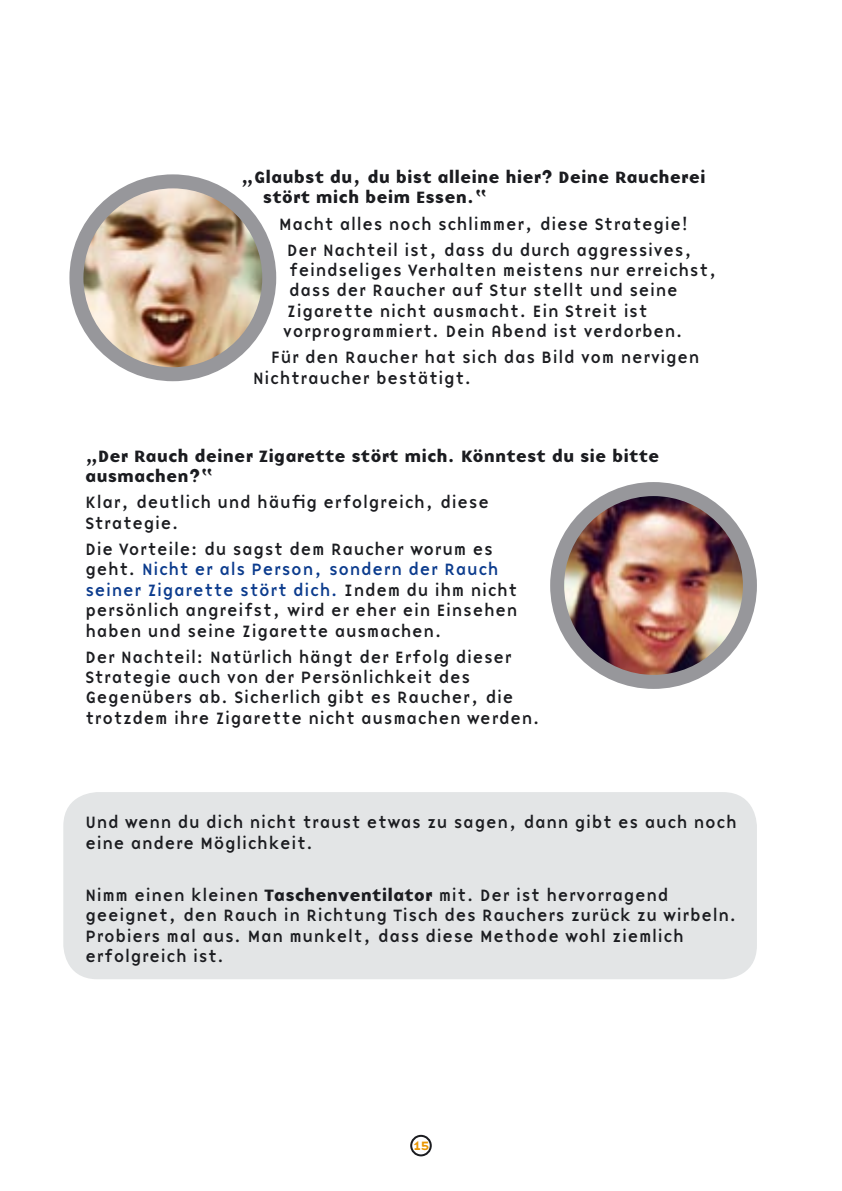
<style>
.page{position:relative;width:842px;height:1191px;background:#fff}
.page>*{position:absolute;margin:0;border:0;box-sizing:border-box;transform-origin:0 0}
.Base_Text{font:17px/20.4px "Base Nine";color:#1b1c20}
.Base_Text-2{font:17px/20.4px "Base Nine B";color:#1b1c20}
.t1{font:16px "Base Nine Small Caps";color:#e99600}
.s1{color:#0b3b8d}
.s2{font-family:"Base Nine B"}
</style>
<div class="page">
<svg style="left:411px;top:1135px;width:20px;height:20px"></svg>
<div style="left:410px;top:1134px;width:22px;height:22px;border:2px solid #1b1c20;border-radius:50%"></div>
<div style="left:63px;top:792px;width:694px;height:187px;background:#e3e5e6"></div>
<img style="left:557px;top:489px;width:193px;height:193px;border-radius:50%">
<div style="left:550px;top:482px;width:207px;height:207px;border:14px solid #97979b;border-radius:50%"></div>
<img style="left:78px;top:183px;width:190px;height:190px;border-radius:50%">
<div style="left:69px;top:174px;width:207px;height:207px;border:14px solid #97979b;border-radius:50%"></div>
<p class="Base_Text-2" style="left:263px;top:166px;width:444px;text-indent:-22px">„Glaubst du, du bist alleine hier? Deine Raucherei stört mich beim Essen.“</p>
<p class="Base_Text" style="left:279px;top:213px;width:411px">Macht alles noch schlimmer, diese Strategie!</p>
<p class="Base_Text" style="left:287px;top:239px;width:408px">Der Nachteil ist, dass du durch aggressives,</p>
<p class="Base_Text" style="left:289px;top:260px;width:430px">feindseliges Verhalten meistens nur erreichst,</p>
<p class="Base_Text" style="left:289px;top:280px;width:391px">dass der Raucher auf Stur stellt und seine</p>
<p class="Base_Text" style="left:287px;top:300px;width:362px">Zigarette nicht ausmacht. Ein Streit ist</p>
<p class="Base_Text" style="left:283px;top:321px;width:402px">vorprogrammiert. Dein Abend ist verdorben.</p>
<p class="Base_Text" style="left:253px;top:347px;width:448px;text-indent:18px">Für den Raucher hat sich das Bild vom nervigen<br>Nichtraucher bestätigt.</p>
<p class="Base_Text-2" style="left:85px;top:445px;width:576px">„Der Rauch deiner Zigarette stört mich. Könntest du sie bitte ausmachen?“</p>
<p class="Base_Text" style="left:85px;top:492px;width:406px">Klar, deutlich und häufig erfolgreich, diese<br>Strategie.</p>
<p class="Base_Text" style="left:85px;top:538px;width:434px">Die Vorteile: du sagst dem Raucher worum es geht. <span class="s1">Nicht er als Person, sondern der Rauch seiner Zigarette stört dich.</span> Indem du ihm nicht persönlich angreifst, wird er eher ein Einsehen haben und seine Zigarette ausmachen.</p>
<p class="Base_Text" style="left:85px;top:646px;width:457px">Der Nachteil: Natürlich hängt der Erfolg dieser Strategie auch von der Persönlichkeit des Gegenübers ab. Sicherlich gibt es Raucher, die trotzdem ihre Zigarette nicht ausmachen werden.</p>
<p class="Base_Text" style="left:85px;top:811px;width:653px">Und wenn du dich nicht traust etwas zu sagen, dann gibt es auch noch eine andere Möglichkeit.</p>
<p class="Base_Text" style="left:85px;top:884px;width:653px">Nimm einen kleinen <span class="s2">Taschenventilator</span> mit. Der ist hervorragend geeignet, den Rauch in Richtung Tisch des Rauchers zurück zu wirbeln.<br>Probiers mal aus. Man munkelt, dass diese Methode wohl ziemlich erfolgreich ist.</p>
<p class="t1" style="left:412px;top:1133px;width:20px">15</p>
</div>
